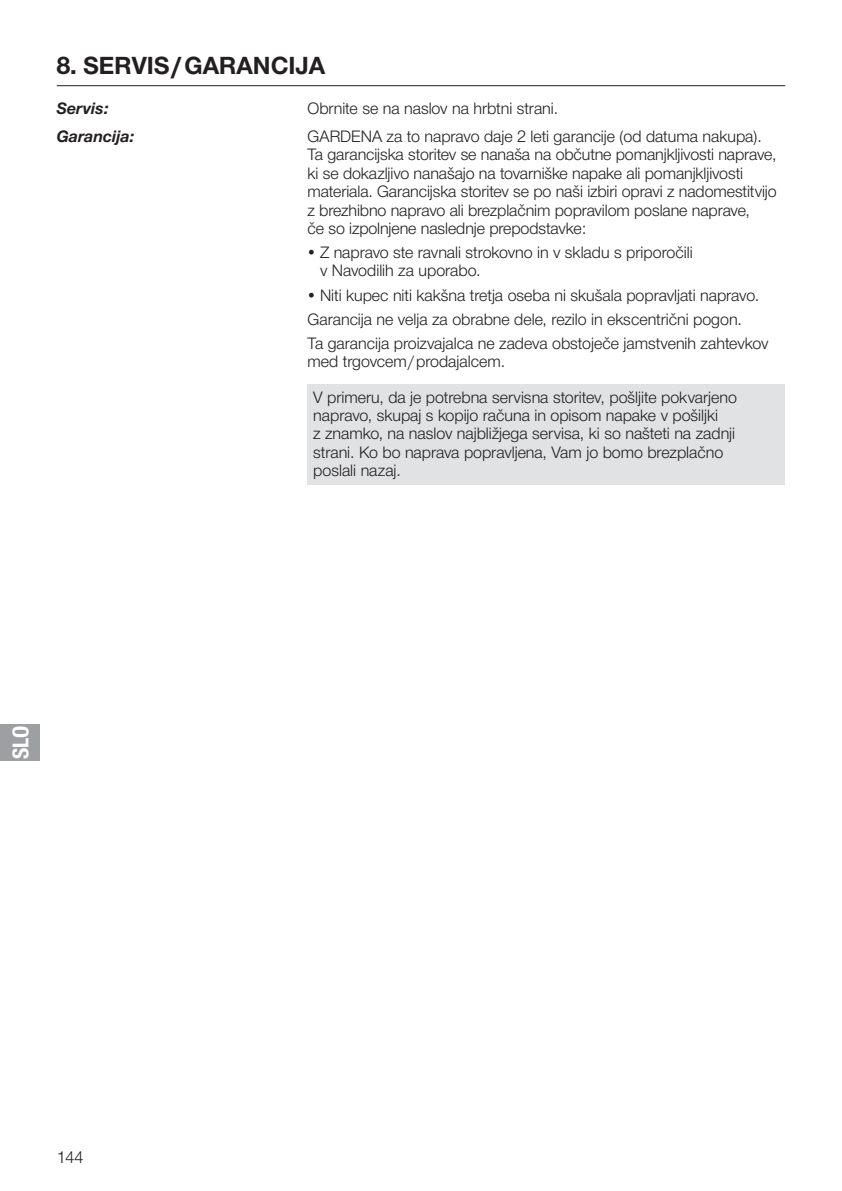
<style>
.page{position:relative;width:842px;height:1191px;background:#fff}
.page>*{position:absolute;margin:0;border:0;box-sizing:border-box;transform-origin:0 0}
.t1{font:700 24px "Gardena Sans";color:#231f20}
.t2{font:700 22px "Gardena Sans Cond";color:#fff}
.t3{font:16px/18.4px "Gardena Sans";color:#231f20}
.t4{font:italic 700 16px "Gardena Sans";color:#231f20}
</style>
<div class="page">
<div style="left:308px;top:384px;width:477px;height:101px;background:#e1e2e4"></div>
<hr style="left:57px;top:85px;width:728px;height:1px;background:#231f20">
<div style="left:0;top:724px;width:40px;height:36px;background:#9d9fa2"></div>
<h1 class="t1" style="left:57px;top:48px;width:270px">8. SERVIS/GARANCIJA</h1>
<p class="t4" style="left:57px;top:96px;width:53px">Servis:</p>
<p class="t3" style="left:308px;top:98px;width:252px">Obrnite se na naslov na hrbtni strani.</p>
<p class="t4" style="left:57px;top:124px;width:79px">Garancija:</p>
<p class="t3" style="left:308px;top:126px;width:471px">GARDENA za to napravo daje 2 leti garancije (od datuma nakupa).<br>Ta garancijska storitev se nanaša na občutne pomanjkljivosti naprave, ki se dokazljivo nanašajo na tovarniške napake ali pomanjkljivosti materiala. Garancijska storitev se po naši izbiri opravi z nadomestitvijo z brezhibno napravo ali brezplačnim popravilom poslane naprave,<br>če so izpolnjene naslednje prepodstavke:</p>
<p class="t3" style="left:320px;top:242px;width:374px;text-indent:-12px">• Z napravo ste ravnali strokovno in v skladu s priporočili v Navodilih za uporabo.</p>
<p class="t3" style="left:308px;top:282px;width:462px;line-height:24px">• Niti kupec niti kakšna tretja oseba ni skušala popravljati napravo.<br>Garancija ne velja za obrabne dele, rezilo in ekscentrični pogon.<br>Ta garancija proizvajalca ne zadeva obstoječe jamstvenih zahtevkov</p>
<p class="t3" style="left:308px;top:351px;width:199px">med trgovcem/prodajalcem.</p>
<p class="t3" style="left:313px;top:387px;width:425px">V primeru, da je potrebna servisna storitev, pošljite pokvarjeno napravo, skupaj s kopijo računa in opisom napake v pošiljki<br>z znamko, na naslov najbližjega servisa, ki so našteti na zadnji strani. Ko bo naprava popravljena, Vam jo bomo brezplačno poslali nazaj.</p>
<h2 class="t2" style="left:5px;top:759px;width:35px;rotate:-90deg">SLO</h2>
<p class="t3" style="left:57px;top:1147px;width:28px">144</p>
</div>
